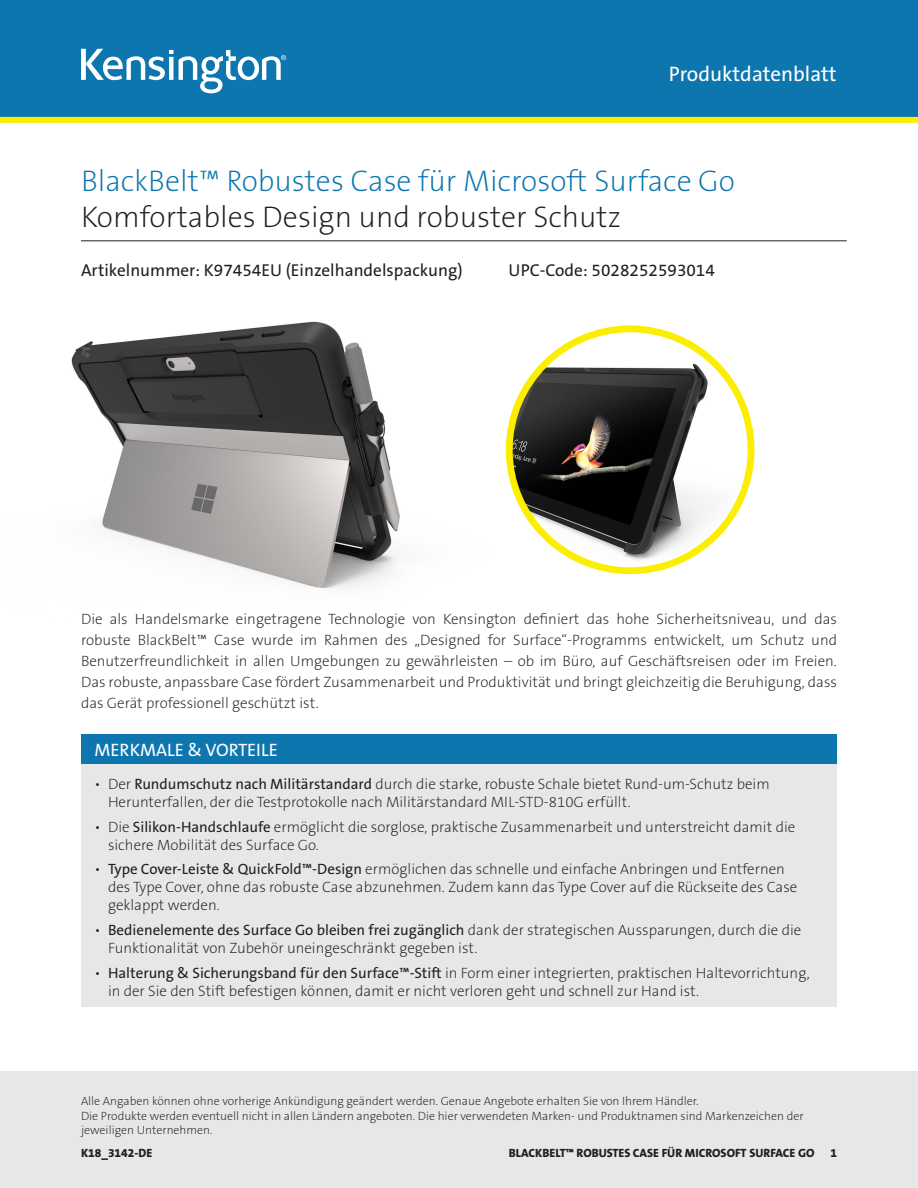
<style>
.page{position:relative;width:918px;height:1188px;background:#fff}
.page>*{position:absolute;margin:0;border:0;box-sizing:border-box;transform-origin:0 0}
.Main_Header_Blue{font:30px/36px "The Sans KENSINGTON2 XL";color:#0e76ae}
.t1{font:21px "The Sans KENSINGTON5 Rg";color:#fff}
.Table_Header{font:18px "The Sans KENSINGTON5 Rg";color:#fff}
.Part_No__UPC{font:17.25px "The Sans KENSINGTON5 Rg";color:#231f20}
.Body{font:15px/18px "The Sans KENSINGTON2 XL";color:#231f20}
.t2{font:12px/14.4px "The Sans KENSINGTON2 XL";color:#231f20}
.t3{font:12px "The Sans KENSINGTON8 XB";color:#231f20}
.s1{color:#231f20}
.s2{font-family:"The Sans KENSINGTON5 Rg"}
</style>
<div class="page">
<div style="left:0;top:1071px;width:918px;height:117px;background:#e6e7e9"></div>
<div style="left:0;top:0;width:918px;height:120px;background:#0e76ae"></div>
<svg style="left:81px;top:49px;width:205px;height:44px"></svg>
<div style="left:0;top:117px;width:918px;height:6px;background:#fcee01"></div>
<img style="left:71px;top:321px;width:435px;height:268px">
<hr style="left:81px;top:240px;width:766px;height:1px;background:#231f20">
<div style="left:81px;top:734px;width:756px;height:30px;background:#0e76ae"></div>
<div style="left:81px;top:764px;width:756px;height:242px;background:#e6e7e9"></div>
<img style="left:509px;top:329px;width:242px;height:242px;border-radius:121px">
<div style="left:506px;top:325px;width:249px;height:249px;border:7px solid #fcee01;border-radius:50%"></div>
<h2 class="t1" style="left:669px;top:63px;width:169px">Produktdatenblatt</h2>
<p class="Main_Header_Blue" style="left:81px;top:164px;width:656px">BlackBelt™ Robustes Case für Microsoft Surface Go<br><span class="s1">Komfortables Design und robuster Schutz</span></p>
<p class="Part_No__UPC" style="left:81px;top:260px;width:383px">Artikelnummer: K97454EU (Einzelhandelspackung)</p>
<p class="Part_No__UPC" style="left:509px;top:260px;width:208px">UPC-Code: 5028252593014</p>
<p class="Body" style="left:81px;top:609px;width:758px;line-height:21px;text-align:justify">Die als Handelsmarke eingetragene Technologie von Kensington definiert das hohe Sicherheitsniveau, und das robuste BlackBelt™ Case wurde im Rahmen des „Designed for Surface“-Programms entwickelt, um Schutz und Benutzerfreundlichkeit in allen Umgebungen zu gewährleisten – ob im Büro, auf Geschäftsreisen oder im Freien.<br>Das robuste, anpassbare Case fördert Zusammenarbeit und Produktivität und bringt gleichzeitig die Beruhigung, dass das Gerät professionell geschützt ist.</p>
<p class="Table_Header" style="left:94px;top:740px;width:185px">MERKMALE &amp; VORTEILE</p>
<p class="Body" style="left:108px;top:775px;width:663px;text-indent:-14px">• Der <span class="s2">Rundumschutz nach Militärstandard</span> durch die starke, robuste Schale bietet Rund-um-Schutz beim<br>Herunterfallen, der die Testprotokolle nach Militärstandard MIL-STD-810G erfüllt.</p>
<p class="Body" style="left:108px;top:818px;width:689px;text-indent:-14px">• Die <span class="s2">Silikon-Handschlaufe</span> ermöglicht die sorglose, praktische Zusammenarbeit und unterstreicht damit die sichere Mobilität des Surface Go.</p>
<p class="Body" style="left:108px;top:861px;width:691px;text-indent:-14px">• <span class="s2">Type Cover-Leiste &amp; QuickFold™-Design</span> ermöglichen das schnelle und einfache Anbringen und Entfernen des Type Cover, ohne das robuste Case abzunehmen. Zudem kann das Type Cover auf die Rückseite des Case geklappt werden.</p>
<p class="Body" style="left:108px;top:922px;width:695px;text-indent:-14px">• <span class="s2">Bedienelemente des Surface Go bleiben frei zugänglich</span> dank der strategischen Aussparungen, durch die die<br>Funktionalität von Zubehör uneingeschränkt gegeben ist.</p>
<p class="Body" style="left:108px;top:964px;width:703px;text-indent:-14px">• <span class="s2">Halterung &amp; Sicherungsband für den Surface™-Stift</span> in Form einer integrierten, praktischen Haltevorrichtung, in der Sie den Stift befestigen können, damit er nicht verloren geht und schnell zur Hand ist.</p>
<p class="t2" style="left:81px;top:1094px;width:724px">Alle Angaben können ohne vorherige Ankündigung geändert werden. Genaue Angebote erhalten Sie von Ihrem Händler.<br>Die Produkte werden eventuell nicht in allen Ländern angeboten. Die hier verwendeten Marken- und Produktnamen sind Markenzeichen der jeweiligen Unternehmen.</p>
<p class="t3" style="left:81px;top:1146px;width:73px">K18_3142-DE</p>
<p class="t3" style="left:509px;top:1146px;width:307px">BLACKBELT™ ROBUSTES CASE FÜR MICROSOFT SURFACE GO</p>
<p class="t3" style="left:830px;top:1146px;width:8px">1</p>
</div>
